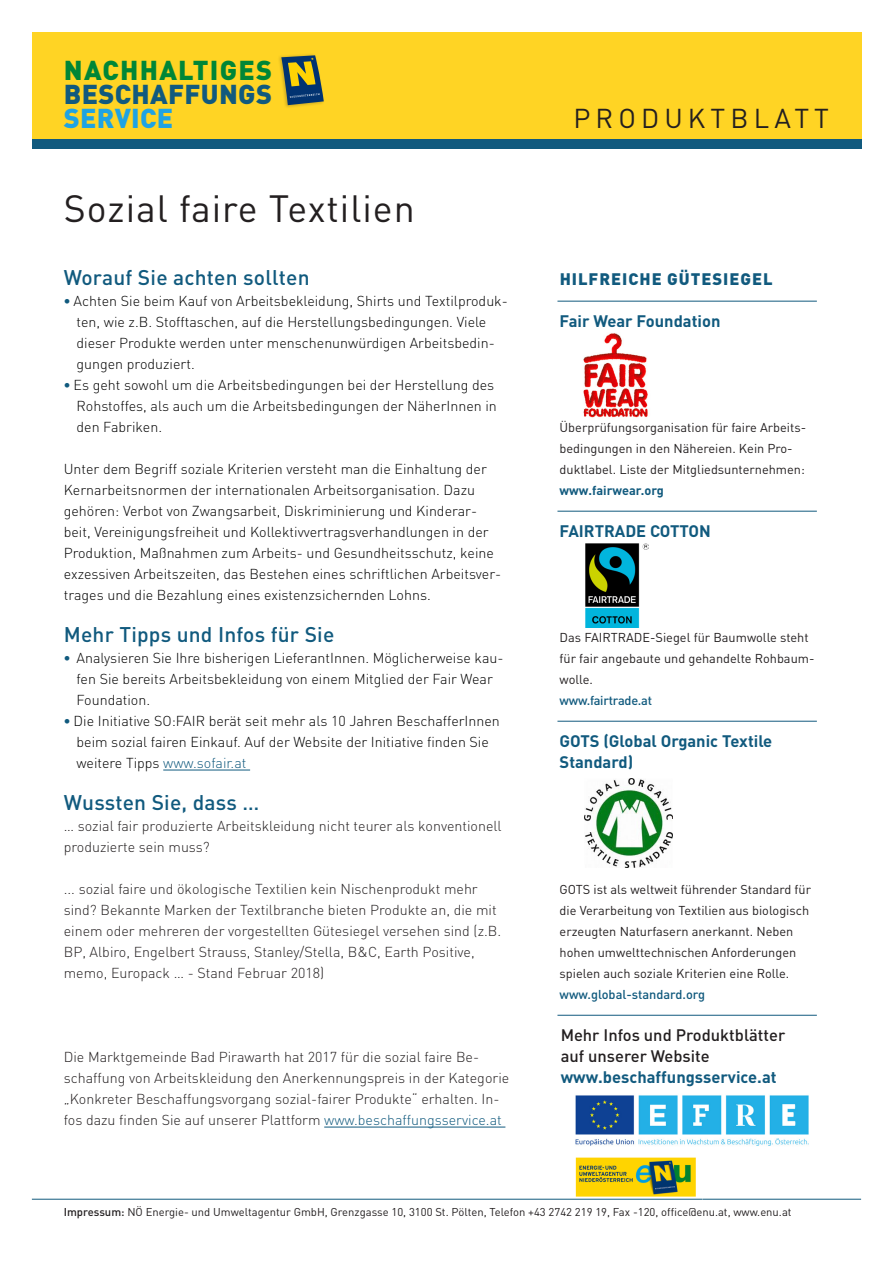
<style>
.page{position:relative;width:893px;height:1263px;background:#fff}
.page>*{position:absolute;margin:0;border:0;box-sizing:border-box;transform-origin:0 0}
.t1{font:37.5px "DIN Pro";letter-spacing:.025em;color:#231f20}
.t2{font:900 27px "DIN Pro";letter-spacing:.045em;color:#008637}
.t3{font:900 27px "DIN Pro";letter-spacing:.01em;color:#115a7e}
.t4{font:27px "DIN Pro";letter-spacing:.19em;color:#231f20}
.t5{font:900 27px "DIN Pro";letter-spacing:.01em;color:#1fa3e3}
.t6{font:500 21px "DIN Pro";letter-spacing:.01em;color:#115a7e}
.t7{font:500 16.5px/21px "DIN Pro";color:#231f20}
.t8{font:700 16.5px/21px "DIN Pro";color:#115a7e}
.t9{font:900 16.5px "DIN Pro";letter-spacing:.06em;color:#115a7e}
.t10{font:300 14.25px/21px "DIN Pro";color:#000}
.t11{font:300 14.25px/21px "DIN Pro";color:#231f20}
.t12{font:12.75px/21px "DIN Pro";color:#231f20}
.t13{font:500 12.75px "DIN Pro";color:#115a7e}
.t14{font:500 12.75px "DIN Pro";letter-spacing:-.02em;color:#115a7e}
.t15{font:11.25px "DIN Pro";color:#231f20}
.s1{font-weight:900;color:#115a7e}
.s2{color:#115a7e}
.s3{font-weight:700;color:#115a7e}
.s4{font-weight:500}
</style>
<div class="page">
<div style="left:32px;top:138px;width:829px;height:11px;background:#115a7e"></div>
<div style="left:32px;top:32px;width:829px;height:106px;background:#ffd424"></div>
<div style="left:277px;top:53px;width:48px;height:55px;background:#231f20;opacity:.25"></div>
<svg style="left:281px;top:55px;width:43px;height:50px;background:#6f7849"></svg>
<hr style="left:163px;top:770px;width:87px;height:1px;background:#115a7e">
<hr style="left:324px;top:1127px;width:181px;height:1px;background:#115a7e">
<hr style="left:557px;top:301px;width:260px;height:1px;background:#115a7e">
<hr style="left:557px;top:511px;width:260px;height:1px;background:#115a7e">
<hr style="left:557px;top:721px;width:260px;height:1px;background:#115a7e">
<hr style="left:557px;top:1015px;width:260px;height:1px;background:#115a7e">
<hr style="left:32px;top:1199px;width:829px;height:1px;background:#115a7e">
<img style="left:583px;top:333px;width:65px;height:85px">
<img style="left:585px;top:779px;width:87px;height:89px">
<img style="left:585px;top:543px;width:63px;height:84px">
<img style="left:575px;top:1095px;width:234px;height:51px">
<img style="left:569px;top:1157px;width:133px;height:43px">
<p class="t2" style="left:64px;top:51px;width:210px">NACHHALTIGES</p>
<p class="t3" style="left:64px;top:75px;width:210px">BESCHAFFUNGS</p>
<p class="t5" style="left:64px;top:99px;width:111px">SERVICE</p>
<p class="t4" style="left:573px;top:99px;width:257px">PRODUKTBLATT</p>
<p class="t1" style="left:64px;top:183px;width:352px">Sozial faire Textilien</p>
<p class="t6" style="left:64px;top:263px;width:247px">Worauf Sie achten sollten</p>
<p class="t10" style="left:77px;top:290px;width:433px;text-indent:-13px"><span class="s1">•</span> Achten Sie beim Kauf von Arbeitsbekleidung, Shirts und Textilproduk&shy;ten, wie z.B. Stofftaschen, auf die Herstellungsbedingungen. Viele dieser Produkte werden unter menschenunwürdigen Arbeitsbedin&shy;gungen produziert.</p>
<p class="t10" style="left:77px;top:374px;width:422px;text-indent:-13px"><span class="s1">•</span> Es geht sowohl um die Arbeitsbedingungen bei der Herstellung des<br>Rohstoffes, als auch um die Arbeitsbedingungen der NäherInnen in den Fabriken.</p>
<p class="t10" style="left:64px;top:458px;width:439px">Unter dem Begriff soziale Kriterien versteht man die Einhaltung der Kernarbeitsnormen der internationalen Arbeitsorganisation. Dazu gehören: Verbot von Zwangsarbeit, Diskriminierung und Kinderar&shy;beit, Vereinigungsfreiheit und Kollektivvertragsverhandlungen in der Produktion, Maßnahmen zum Arbeits- und Gesundheitsschutz, keine exzessiven Arbeitszeiten, das Bestehen eines schriftlichen Arbeitsver&shy;trages und die Bezahlung eines existenzsichernden Lohns.</p>
<p class="t6" style="left:64px;top:620px;width:272px">Mehr Tipps und Infos für Sie</p>
<p class="t10" style="left:77px;top:647px;width:429px;text-indent:-13px"><span class="s1">•</span> Analysieren Sie Ihre bisherigen LieferantInnen. Möglicherweise kau&shy;fen Sie bereits Arbeitsbekleidung von einem Mitglied der Fair Wear<br>Foundation.</p>
<p class="t10" style="left:77px;top:710px;width:425px;text-indent:-13px"><span class="s1">•</span> Die Initiative SO:FAIR berät seit mehr als 10 Jahren BeschafferInnen beim sozial fairen Einkauf. Auf der Website der Initiative finden Sie weitere Tipps <span class="s2">www.sofair.at</span></p>
<p class="t6" style="left:64px;top:788px;width:197px">Wussten Sie, dass …</p>
<p class="t11" style="left:64px;top:815px;width:439px">… sozial fair produzierte Arbeitskleidung nicht teurer als konventionell produzierte sein muss?</p>
<p class="t11" style="left:64px;top:878px;width:439px">... sozial faire und ökologische Textilien kein Nischenprodukt mehr sind? Bekannte Marken der Textilbranche bieten Produkte an, die mit einem oder mehreren der vorgestellten Gütesiegel versehen sind (z.B.<br>BP, Albiro, Engelbert Strauss, Stanley/Stella, B&amp;C, Earth Positive, memo, Europack … - Stand Februar 2018)</p>
<p class="t11" style="left:64px;top:1046px;width:447px">Die Marktgemeinde Bad Pirawarth hat 2017 für die sozial faire Be&shy;schaffung von Arbeitskleidung den Anerkennungspreis in der Kategorie „Konkreter Beschaffungsvorgang sozial-fairer Produkte“ erhalten. In&shy;fos dazu finden Sie auf unserer Plattform <span class="s2">www.beschaffungsservice.at</span></p>
<p class="t9" style="left:560px;top:268px;width:215px">HILFREICHE GÜTESIEGEL</p>
<p class="t8" style="left:560px;top:310px;width:162px">Fair Wear Foundation</p>
<p class="t12" style="left:560px;top:416px;width:248px">Überprüfungsorganisation für faire Arbeits&shy;bedingungen in den Nähereien. Kein Pro&shy;duktlabel. Liste der Mitgliedsunternehmen: <span class="s3">www.fairwear.org</span></p>
<p class="t8" style="left:560px;top:520px;width:153px">FAIRTRADE COTTON</p>
<p class="t12" style="left:560px;top:626px;width:256px">Das FAIRTRADE-Siegel für Baumwolle steht für fair angebaute und gehandelte Rohbaum&shy;wolle.</p>
<p class="t14" style="left:560px;top:692px;width:94px">www.fairtrade.at</p>
<p class="t8" style="left:560px;top:730px;width:214px">GOTS (Global Organic Textile<br>Standard)</p>
<p class="t12" style="left:560px;top:878px;width:253px">GOTS ist als weltweit führender Standard für die Verarbeitung von Textilien aus biologisch erzeugten Naturfasern anerkannt. Neben hohen umwelttechnischen Anforderungen spielen auch soziale Kriterien eine Rolle.</p>
<p class="t13" style="left:560px;top:986px;width:147px">www.global-standard.org</p>
<p class="t7" style="left:561px;top:1024px;width:226px">Mehr Infos und Produktblätter auf unserer Website <span class="s3">www.beschaffungsservice.at</span></p>
<p class="t15" style="left:64px;top:1204px;width:729px"><span class="s4">Impressum:</span> NÖ Energie- und Umweltagentur GmbH, Grenzgasse 10, 3100 St. Pölten, Telefon +43 2742 219 19, Fax -120, office@enu.at, www.enu.at</p>
</div>
